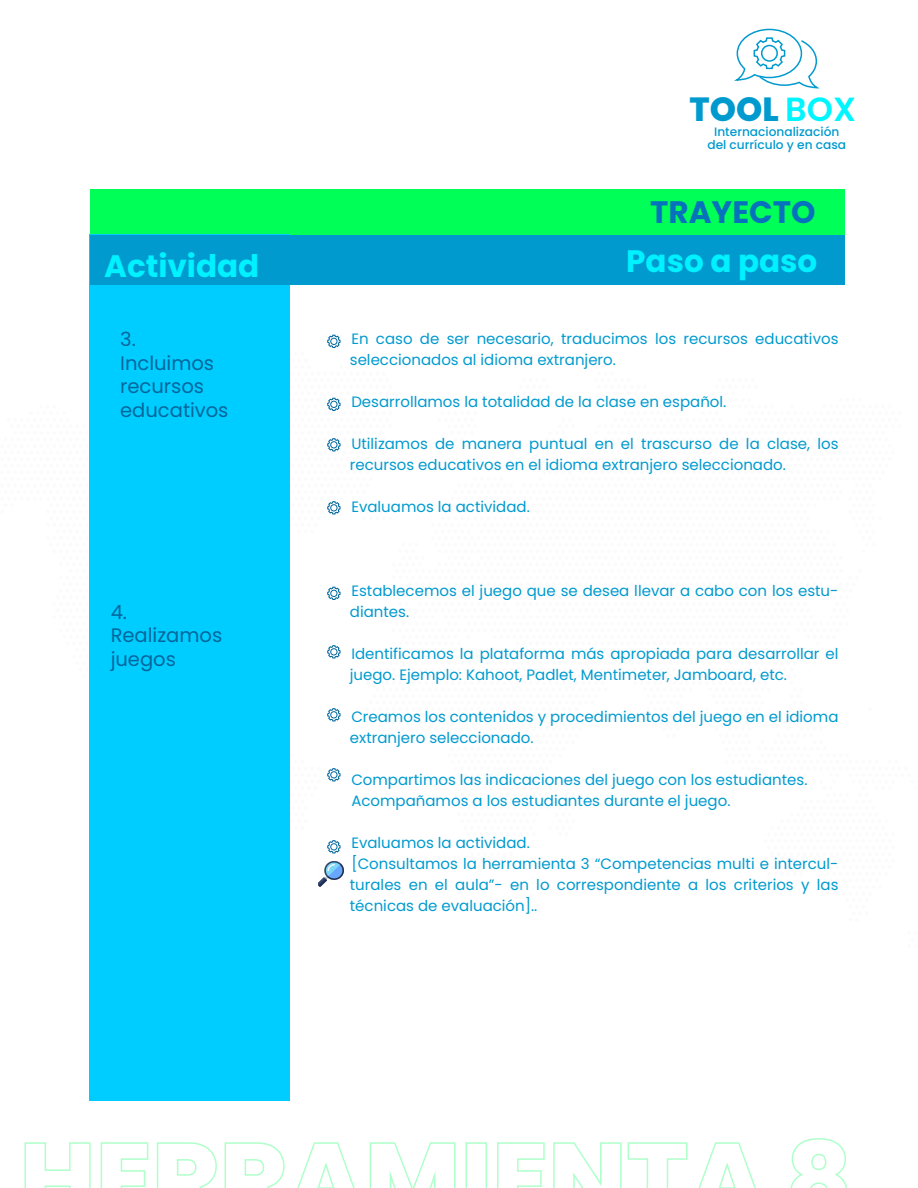
<style>
.page{position:relative;width:918px;height:1188px;background:#fff}
.page>*{position:absolute;margin:0;border:0;box-sizing:border-box;transform-origin:0 0}
.t1{font:800 33.45px "Poppins";color:#009acf}
.t2{font:31.05px "Poppins";color:#00f1ff}
.t3{font:31.05px "Poppins";color:#0671bc}
.t4{font:19.5px/23.4px "Poppins";color:#00669c}
.t5{font:15px/21px "Poppins";color:#009acf}
.t6{font:500 12.15px/13px "Poppins";color:#009acf;text-align:center}
.s1{font-weight:600;color:#00f6ff}
</style>
<div class="page">
<svg style="left:24px;top:1142px;width:67px;height:46px"></svg>
<svg style="left:100px;top:1142px;width:49px;height:46px"></svg>
<svg style="left:156px;top:1142px;width:300px;height:46px"></svg>
<svg style="left:465px;top:1142px;width:22px;height:46px"></svg>
<svg style="left:497px;top:1142px;width:48px;height:46px"></svg>
<svg style="left:553px;top:1142px;width:203px;height:46px"></svg>
<svg style="left:790px;top:1138px;width:58px;height:50px"></svg>
<div style="left:90px;top:189px;width:754px;height:47px;background:#00ff57"></div>
<div style="left:89px;top:235px;width:201px;height:866px;background:#00cdff"></div>
<div style="left:90px;top:236px;width:754px;height:49px;background:#009acf"></div>
<svg style="left:734px;top:28px;width:86px;height:61px"></svg>
<img style="left:318px;top:861px;width:25px;height:25px">
<h1 class="t1" style="left:690px;top:90px;width:168px">TOOL <span class="s1">BOX</span></h1>
<p class="t6" style="left:707px;top:125px;width:140px">Internacionalización del currículo y en casa</p>
<h2 class="t3" style="left:650px;top:195px;width:167px">TRAYECTO</h2>
<h2 class="t2" style="left:104px;top:248px;width:157px">Actividad</h2>
<h2 class="t2" style="left:626px;top:243px;width:193px">Paso a paso</h2>
<h3 class="t4" style="left:120px;top:328px;width:110px">3.<br>Incluimos recursos educativos</h3>
<h3 class="t4" style="left:111px;top:600px;width:113px">4.<br>Realizamos juegos</h3>
<p class="t5" style="left:350px;top:328px;width:490px">En caso de ser necesario, traducimos los recursos educativos seleccionados al idioma extranjero.</p>
<p class="t5" style="left:351px;top:391px;width:377px">Desarrollamos la totalidad de la clase en español.</p>
<p class="t5" style="left:350px;top:433px;width:490px">Utilizamos de manera puntual en el trascurso de la clase, los recursos educativos en el idioma extranjero seleccionado.</p>
<p class="t5" style="left:351px;top:496px;width:180px">Evaluamos la actividad.</p>
<p class="t5" style="left:350px;top:580px;width:490px">Establecemos el juego que se desea llevar a cabo con los estu&shy;diantes.</p>
<p class="t5" style="left:350px;top:643px;width:490px">Identificamos la plataforma más apropiada para desarrollar el juego. Ejemplo: Kahoot, Padlet, Mentimeter, Jamboard, etc.</p>
<p class="t5" style="left:350px;top:706px;width:490px">Creamos los contenidos y procedimientos del juego en el idioma extranjero seleccionado.</p>
<p class="t5" style="left:351px;top:769px;width:458px">Compartimos las indicaciones del juego con los estudiantes.<br>Acompañamos a los estudiantes durante el juego.</p>
<p class="t5" style="left:350px;top:832px;width:490px">Evaluamos la actividad.<br>[Consultamos la herramienta 3 “Competencias multi e intercul&shy;turales en el aula”- en lo correspondiente a los criterios y las técnicas de evaluación]..</p>
</div>
